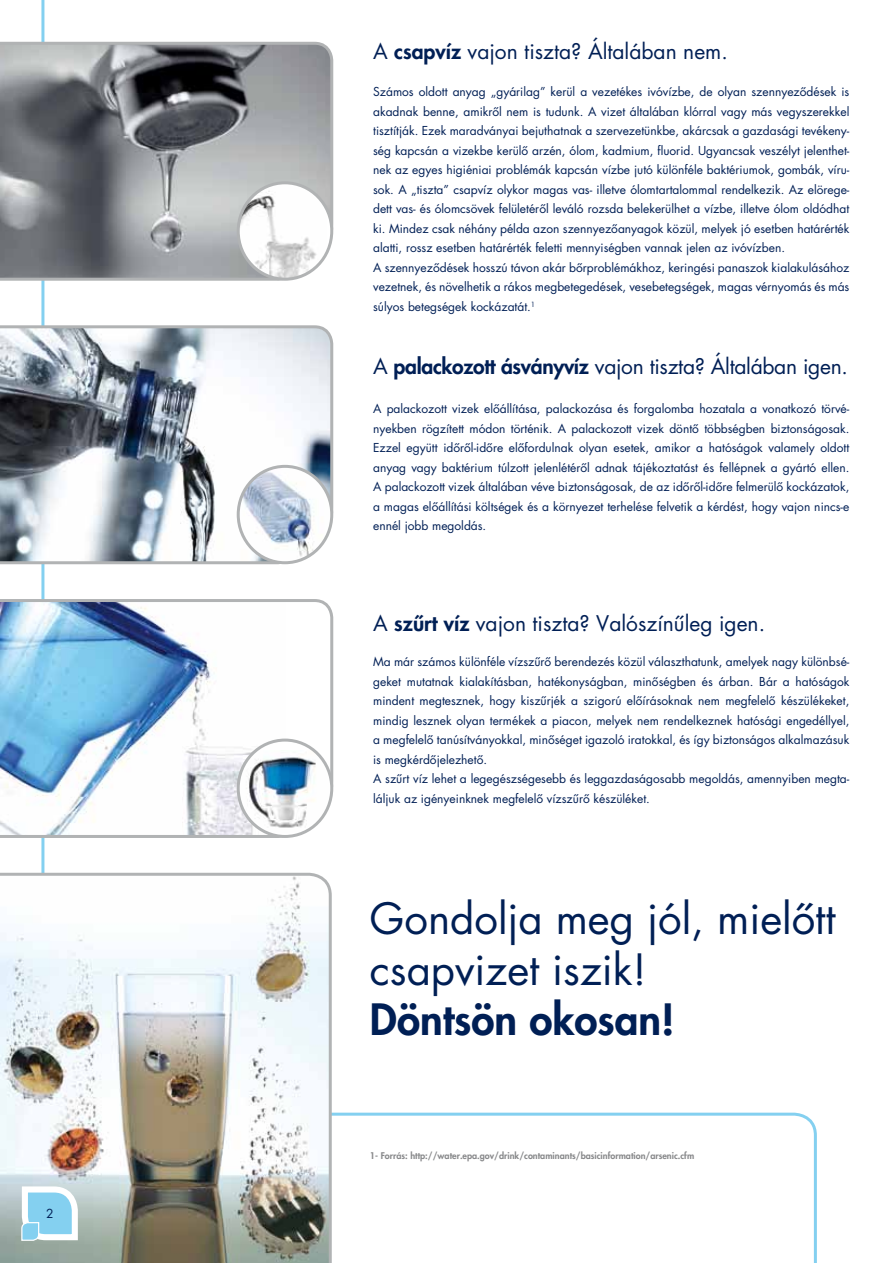
<style>
.page{position:relative;width:893px;height:1263px;background:#fff}
.page>*{position:absolute;margin:0;border:0;box-sizing:border-box;transform-origin:0 0}
.t1{font:42px/50.4px "Futura H Book";color:#001f55}
.t2{font:42px "Futura H Heavy";color:#001f55}
.t3{font:21px "Futura H Book";color:#001f55}
.t4{font:12.15px "Futura H Book";color:#001f55}
.t5{font:12px/19.5px "Futura H Book";color:#001f55}
.t6{font:9px "Futura H Heavy";color:#87888a}
.s1{font-family:"Futura H Heavy"}
</style>
<div class="page">
<svg style="left:0;top:40px;width:334px;height:242px"></svg>
<svg style="left:0;top:324px;width:334px;height:242px"></svg>
<svg style="left:0;top:597px;width:334px;height:242px"></svg>
<img style="left:0;top:871px;width:333px;height:392px">
<img style="left:238px;top:183px;width:89px;height:96px">
<div style="left:237px;top:181px;width:96px;height:100px;border:3px solid #b1b3b4;border-radius:50%"></div>
<img style="left:238px;top:466px;width:94px;height:97px">
<div style="left:237px;top:465px;width:96px;height:99px;border:3px solid #b1b3b4;border-radius:50%"></div>
<svg style="left:238px;top:740px;width:94px;height:96px"></svg>
<img style="left:238px;top:750px;width:94px;height:83px">
<div style="left:237px;top:738px;width:96px;height:100px;border:3px solid #b1b3b4;border-radius:50%"></div>
<svg style="left:19px;top:1183px;width:62px;height:60px"></svg>
<p class="t4" style="left:46px;top:1205px;width:9px">2</p>
<h2 class="t3" style="left:373px;top:36px;width:356px">A <span class="s1">csapvíz</span> vajon tiszta? Általában nem.</h2>
<p class="t5" style="left:373px;top:82px;width:478px">Számos oldott anyag „gyárilag” kerül a vezetékes ivóvízbe, de olyan szennyezôdések is akadnak benne, amikrôl nem is tudunk. A vizet általában klórral vagy más vegyszerekkel tisztítják. Ezek maradványai bejuthatnak a szervezetünkbe, akárcsak a gazdasági tevékeny&shy;ség kapcsán a vizekbe kerülô arzén, ólom, kadmium, fluorid. Ugyancsak veszélyt jelenthet&shy;nek az egyes higiéniai problémák kapcsán vízbe jutó különféle baktériumok, gombák, víru&shy;sok. A „tiszta” csapvíz olykor magas vas- illetve ólomtartalommal rendelkezik. Az elörege&shy;dett vas- és ólomcsövek felületérôl leváló rozsda belekerülhet a vízbe, illetve ólom oldódhat ki. Mindez csak néhány példa azon szennyezôanyagok közül, melyek jó esetben határérték alatti, rossz esetben határérték feletti mennyiségben vannak jelen az ivóvízben.<br>A szennyezôdések hosszú távon akár bôrproblémákhoz, keringési panaszok kialakulásához vezetnek, és növelhetik a rákos megbetegedések, vesebetegségek, magas vérnyomás és más súlyos betegségek kockázatát.<sup>1</sup></p>
<h2 class="t3" style="left:373px;top:352px;width:476px">A <span class="s1">palackozott ásványvíz</span> vajon tiszta? Általában igen.</h2>
<p class="t5" style="left:373px;top:399px;width:478px;text-align:justify">A palackozott vizek elôállítása, palackozása és forgalomba hozatala a vonatkozó törvé&shy;nyekben rögzített módon történik. A palackozott vizek döntô többségben biztonságosak.<br>Ezzel együtt idôrôl-idôre elôfordulnak olyan esetek, amikor a hatóságok valamely oldott anyag vagy baktérium túlzott jelenlétérôl adnak tájékoztatást és fellépnek a gyártó ellen.<br>A palackozott vizek általában véve biztonságosak, de az idôrôl-idôre felmerülô kockázatok, a magas elôállítási költségek és a környezet terhelése felvetik a kérdést, hogy vajon nincs-e ennél jobb megoldás.</p>
<h2 class="t3" style="left:373px;top:609px;width:394px">A <span class="s1">szûrt víz</span> vajon tiszta? Valószínûleg igen.</h2>
<p class="t5" style="left:373px;top:652px;width:478px">Ma már számos különféle vízszûrô berendezés közül választhatunk, amelyek nagy különbsé&shy;geket mutatnak kialakításban, hatékonyságban, minôségben és árban. Bár a hatóságok mindent megtesznek, hogy kiszûrjék a szigorú elôírásoknak nem megfelelô készülékeket, mindig lesznek olyan termékek a piacon, melyek nem rendelkeznek hatósági engedéllyel, a megfelelô tanúsítványokkal, minôséget igazoló iratokkal, és így biztonságos alkalmazásuk is megkérdôjelezhetô.<br>A szûrt víz lehet a legegészségesebb és leggazdaságosabb megoldás, amennyiben megta&shy;láljuk az igényeinknek megfelelô vízszûrô készüléket.</p>
<h1 class="t1" style="left:370px;top:893px;width:467px">Gondolja meg jól, mielôtt csapvizet iszik!</h1>
<h1 class="t2" style="left:370px;top:992px;width:306px">Döntsön okosan!</h1>
<p class="t6" style="left:370px;top:1149px;width:326px">1- Forrás: http://water.epa.gov/drink/contaminants/basicinformation/arsenic.cfm</p>
</div>
